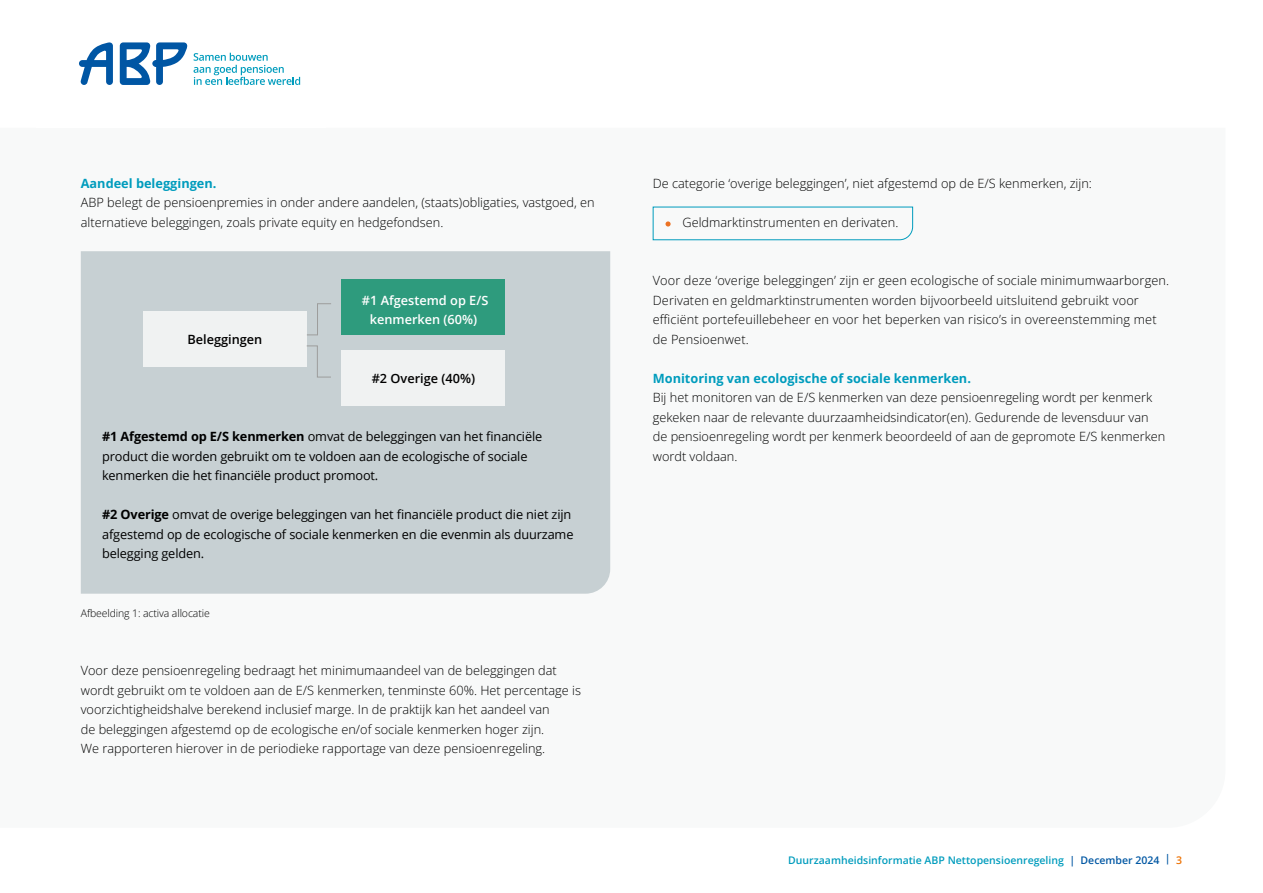
<style>
.page{position:relative;width:1263px;height:893px;background:#fff}
.page>*{position:absolute;margin:0;border:0;box-sizing:border-box;transform-origin:0 0}
.t1{font:300 12.75px/19.5px "Open Sans";color:#000}
.t2{font:12.75px/19.5px "Open Sans";letter-spacing:-.01em;color:#000}
.t3{font:700 12.75px "Open Sans";color:#009cbd}
.t4{font:600 12.75px/19.5px "Open Sans";color:#fff;text-align:center}
.t5{font:600 12.75px "Open Sans";color:#000}
.t6{font:600 10.5px "Open Sans";color:#009cbd}
.t7{font:300 10.5px "Open Sans";letter-spacing:-.01em;color:#000}
.s1{font-weight:700}
.s2{color:#0057a3}
.s3{color:#ed7102}
</style>
<div class="page">
<svg style="left:79px;top:42px;width:108px;height:43px"></svg>
<svg style="left:194px;top:53px;width:106px;height:32px"></svg>
<div style="left:81px;top:251px;width:529px;height:343px;background:#c7d0d3"></div>
<div style="left:143px;top:311px;width:164px;height:56px;background:#f0f2f2"></div>
<div style="left:342px;top:280px;width:163px;height:55px;background:#2e9b7d"></div>
<div style="left:342px;top:350px;width:163px;height:55px;background:#f0f2f2"></div>
<svg style="left:306px;top:303px;width:26px;height:33px"></svg>
<svg style="left:306px;top:345px;width:26px;height:33px"></svg>
<svg style="left:652px;top:206px;width:261px;height:35px"></svg>
<p class="t3" style="left:81px;top:174px;width:137px">Aandeel beleggingen.</p>
<p class="t1" style="left:81px;top:192px;width:515px">ABP belegt de pensioenpremies in onder andere aandelen, (staats)obligaties, vastgoed, en alternatieve beleggingen, zoals private equity en hedgefondsen.</p>
<p class="t5" style="left:187px;top:331px;width:77px">Beleggingen</p>
<p class="t4" style="left:362px;top:290px;width:128px">#1 Afgestemd op E/S kenmerken (60%)</p>
<p class="t5" style="left:372px;top:369px;width:105px">#2 Overige (40%)</p>
<p class="t2" style="left:102px;top:426px;width:442px"><span class="s1">#1 Afgestemd op E/S kenmerken</span> omvat de beleggingen van het financiële product die worden gebruikt om te voldoen aan de ecologische of sociale kenmerken die het financiële product promoot.</p>
<p class="t2" style="left:102px;top:504px;width:473px"><span class="s1">#2 Overige</span> omvat de overige beleggingen van het financiële product die niet zijn afgestemd op de ecologische of sociale kenmerken en die evenmin als duurzame belegging gelden.</p>
<p class="t7" style="left:81px;top:606px;width:130px">Afbeelding 1: activa allocatie</p>
<p class="t1" style="left:81px;top:660px;width:502px">Voor deze pensioenregeling bedraagt het minimumaandeel van de beleggingen dat wordt gebruikt om te voldoen aan de E/S kenmerken, tenminste 60%. Het percentage is voorzichtigheidshalve berekend inclusief marge. In de praktijk kan het aandeel van<br>de beleggingen afgestemd op de ecologische en/of sociale kenmerken hoger zijn.<br>We rapporteren hierover in de periodieke rapportage van deze pensioenregeling.</p>
<p class="t1" style="left:653px;top:173px;width:441px">De categorie ‘overige beleggingen’, niet afgestemd op de E/S kenmerken, zijn:</p>
<p class="t1" style="left:682px;top:212px;width:217px">Geldmarktinstrumenten en derivaten.</p>
<p class="t1" style="left:653px;top:270px;width:518px">Voor deze ‘overige beleggingen’ zijn er geen ecologische of sociale minimumwaarborgen.<br>Derivaten en geldmarktinstrumenten worden bijvoorbeeld uitsluitend gebruikt voor efficiënt portefeuillebeheer en voor het beperken van risico’s in overeenstemming met de Pensioenwet.</p>
<p class="t3" style="left:653px;top:369px;width:320px">Monitoring van ecologische of sociale kenmerken.</p>
<p class="t1" style="left:653px;top:387px;width:514px">Bij het monitoren van de E/S kenmerken van deze pensioenregeling wordt per kenmerk gekeken naar de relevante duurzaamheidsindicator(en). Gedurende de levensduur van de pensioenregeling wordt per kenmerk beoordeeld of aan de gepromote E/S kenmerken wordt voldaan.</p>
<p class="t6" style="left:788px;top:853px;width:395px">Duurzaamheidsinformatie ABP Nettopensioenregeling <span class="s2">| December 2024 |</span> <span class="s3">3</span></p>
</div>
